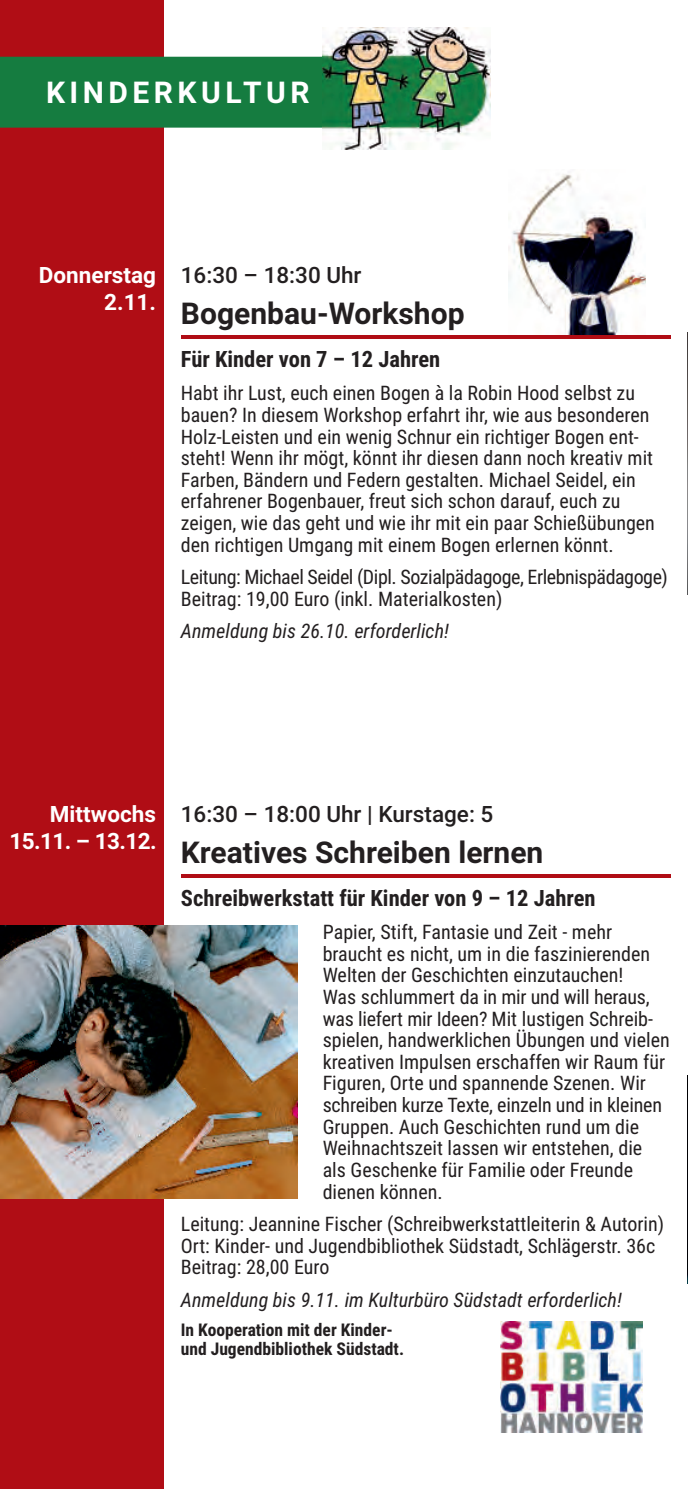
<style>
.page{position:relative;width:688px;height:1489px;background:#fff}
.page>*{position:absolute;margin:0;border:0;box-sizing:border-box;transform-origin:0 0}
.t1{font:700 30px "Roboto";color:#231f20}
.t2{font:700 30px "Roboto";letter-spacing:.15em;color:#fff}
.t3{font:700 22.5px "Roboto Condensed";color:#231f20}
.t4{font:500 22.5px "Roboto";color:#231f20}
.t5{font:700 22.5px/27px "Roboto";color:#fff;text-align:right}
.t6{font:20px/21.5px "Roboto Condensed";color:#231f20}
.t7{font:20px/21.5px "Roboto Condensed";letter-spacing:-.025em;color:#231f20}
.t8{font:italic 20px "Roboto Condensed";color:#231f20}
.t9{font:700 17.5px/19px "Roboto Condensed";color:#231f20}
</style>
<div class="page">
<hr style="left:687px;top:0;width:1px;height:1488px;background:#b00d15">
<div style="left:0;top:0;width:163px;height:1488px;background:#b00d15"></div>
<img style="left:687px;top:1075px;width:1px;height:208px">
<img style="left:687px;top:333px;width:1px;height:262px">
<svg style="left:181px;top:874px;width:489px;height:3px"></svg>
<img style="left:500px;top:1321px;width:142px;height:110px">
<img style="left:0;top:925px;width:298px;height:273px">
<img style="left:508px;top:174px;width:137px;height:161px">
<hr style="left:181px;top:335px;width:489px;height:3px;background:#b00d15">
<div style="left:0;top:57px;width:322px;height:71px;background:#157c40"></div>
<img style="left:322px;top:28px;width:168px;height:122px">
<h1 class="t2" style="left:46px;top:80px;width:265px">KINDERKULTUR</h1>
<p class="t5" style="left:39px;top:264px;width:119px">Donnerstag<br>2.11.</p>
<p class="t4" style="left:181px;top:266px;width:182px">16:30 – 18:30 Uhr</p>
<h1 class="t1" style="left:181px;top:301px;width:285px">Bogenbau-Workshop</h1>
<p class="t3" style="left:181px;top:350px;width:261px">Für Kinder von 7 – 12 Jahren</p>
<p class="t6" style="left:181px;top:384px;width:475px">Habt ihr Lust, euch einen Bogen à la Robin Hood selbst zu bauen? In diesem Workshop erfahrt ihr, wie aus besonderen Holz-Leisten und ein wenig Schnur ein richtiger Bogen ent&shy;steht! Wenn ihr mögt, könnt ihr diesen dann noch kreativ mit Farben, Bändern und Federn gestalten. Michael Seidel, ein erfahrener Bogenbauer, freut sich schon darauf, euch zu zeigen, wie das geht und wie ihr mit ein paar Schießübungen den richtigen Umgang mit einem Bogen erlernen könnt.</p>
<p class="t7" style="left:181px;top:568px;width:488px">Leitung: Michael Seidel (Dipl. Sozialpädagoge, Erlebnispädagoge)<br>Beitrag: 19,00 Euro (inkl. Materialkosten)</p>
<p class="t8" style="left:181px;top:623px;width:269px">Anmeldung bis 26.10. erforderlich!</p>
<p class="t5" style="left:9px;top:802px;width:149px">Mittwochs<br>15.11. – 13.12.</p>
<p class="t4" style="left:181px;top:805px;width:314px">16:30 – 18:00 Uhr | Kurstage: 5</p>
<h1 class="t1" style="left:181px;top:840px;width:364px">Kreatives Schreiben lernen</h1>
<p class="t3" style="left:181px;top:889px;width:416px">Schreibwerkstatt für Kinder von 9 – 12 Jahren</p>
<p class="t6" style="left:322px;top:923px;width:348px">Papier, Stift, Fantasie und Zeit - mehr braucht es nicht, um in die faszinierenden Welten der Geschichten einzutauchen!<br>Was schlummert da in mir und will heraus, was liefert mir Ideen? Mit lustigen Schreib&shy;spielen, handwerklichen Übungen und vielen kreativen Impulsen erschaffen wir Raum für Figuren, Orte und spannende Szenen. Wir schreiben kurze Texte, einzeln und in kleinen Gruppen. Auch Geschichten rund um die Weihnachtszeit lassen wir entstehen, die als Geschenke für Familie oder Freunde dienen können.</p>
<p class="t6" style="left:181px;top:1215px;width:485px">Leitung: Jeannine Fischer (Schreibwerkstattleiterin &amp; Autorin)<br>Ort: Kinder- und Jugendbibliothek Südstadt, Schlägerstr. 36c<br>Beitrag: 28,00 Euro</p>
<p class="t8" style="left:181px;top:1291px;width:442px">Anmeldung bis 9.11. im Kulturbüro Südstadt erforderlich!</p>
<p class="t9" style="left:181px;top:1321px;width:225px">In Kooperation mit der Kinder&shy;und Jugendbibliothek Südstadt.</p>
</div>
